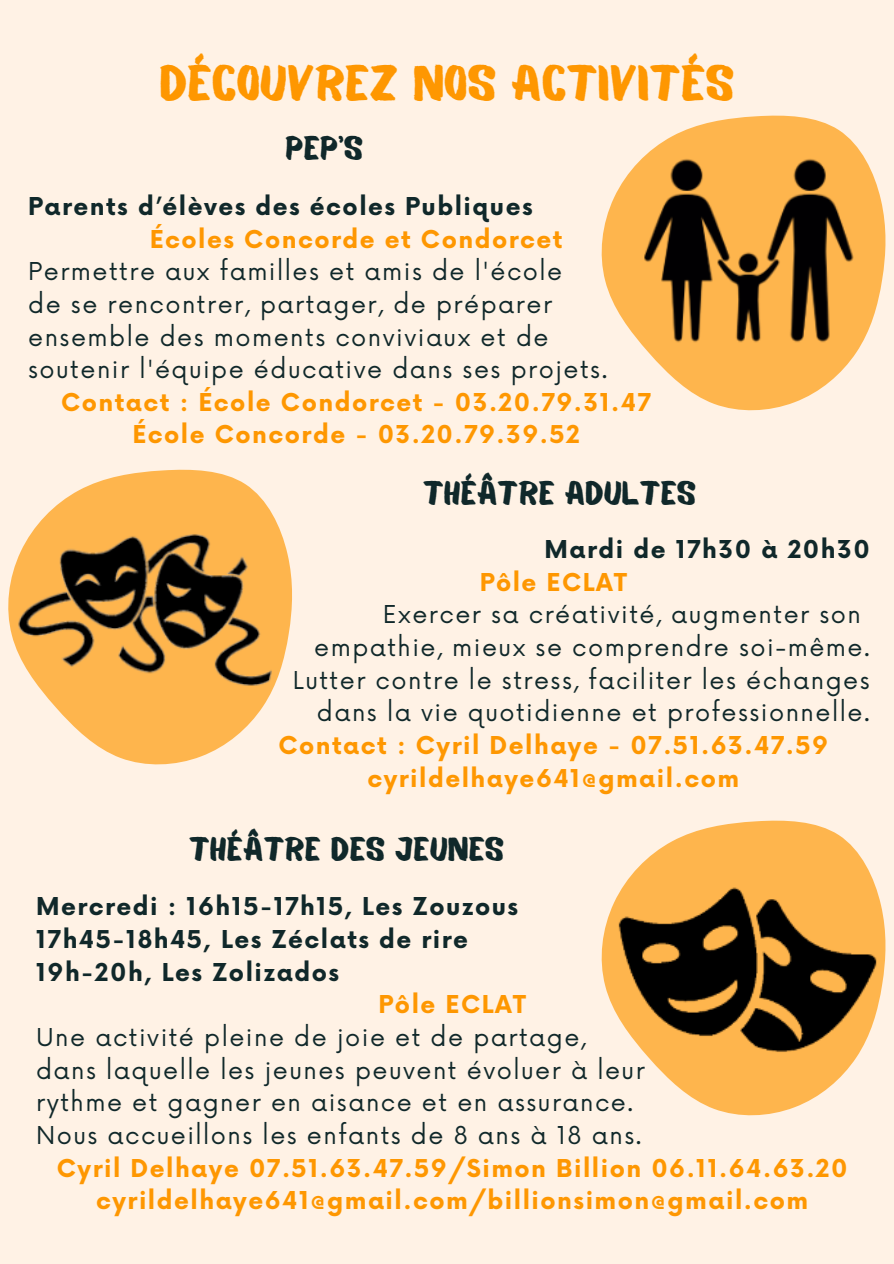
<style>
.page{position:relative;width:894px;height:1264px;background:#fff}
.page>*{position:absolute;margin:0;border:0;box-sizing:border-box;transform-origin:0 0}
.t1{font:49.5px "Balmy";color:#fe9701}
.t2{font:33px "Balmy";color:#10282a}
.t3{font:24px/32.7px "Now";letter-spacing:.06em;color:#10282a;text-align:right}
.t4{font:700 24px "Now";letter-spacing:.06em;color:#fe9701}
.t5{font:700 24px "Now";letter-spacing:.06em;color:#10282a}
</style>
<div class="page">
<div style="left:0;top:0;width:893px;height:1263px;background:#fff2e5"></div>
<svg style="left:601px;top:820px;width:262px;height:295px;fill:#feb54d"></svg>
<img style="left:603px;top:860px;width:283px;height:217px">
<svg style="left:8px;top:469px;width:284px;height:296px;fill:#feb54d"></svg>
<img style="left:13px;top:509px;width:263px;height:198px">
<svg style="left:601px;top:115px;width:285px;height:296px;fill:#feb54d"></svg>
<img style="left:620px;top:153px;width:256px;height:192px">
<p class="t1" style="left:159px;top:64px;width:576px">DÉCOUVREZ NOS ACTIVITÉS</p>
<p class="t2" style="left:285px;top:135px;width:79px">PEP’S</p>
<p class="t5" style="left:28px;top:193px;width:506px">Parents d’élèves des écoles Publiques</p>
<h3 class="t4" style="left:150px;top:226px;width:414px">Écoles Concorde et Condorcet</h3>
<p class="t3" style="left:28px;top:256px;width:535px">Permettre aux familles et amis de l'école</p>
<p class="t3" style="left:28px;top:289px;width:525px">de se rencontrer, partager, de préparer</p>
<p class="t3" style="left:28px;top:322px;width:521px">ensemble des moments conviviaux et de</p>
<p class="t3" style="left:28px;top:354px;width:580px">soutenir l'équipe éducative dans ses projets.</p>
<p class="t4" style="left:61px;top:389px;width:591px">Contact : École Condorcet - 03.20.79.31.47</p>
<p class="t4" style="left:132px;top:422px;width:449px">École Concorde - 03.20.79.39.52</p>
<p class="t2" style="left:422px;top:480px;width:275px">THÉÂTRE ADULTES</p>
<p class="t5" style="left:544px;top:536px;width:327px">Mardi de 17h30 à 20h30</p>
<p class="t4" style="left:479px;top:569px;width:149px">Pôle ECLAT</p>
<h3 class="t3" style="left:382px;top:599px;width:479px">Exercer sa créativité, augmenter son</h3>
<p class="t3" style="left:293px;top:632px;width:578px">empathie, mieux se comprendre soi-même.<br>Lutter contre le stress, faciliter les échanges dans la vie quotidienne et professionnelle.</p>
<p class="t4" style="left:278px;top:732px;width:551px">Contact : Cyril Delhaye - 07.51.63.47.59</p>
<p class="t4" style="left:367px;top:765px;width:373px">cyrildelhaye641@gmail.com</p>
<p class="t2" style="left:189px;top:836px;width:317px">THÉÂTRE DES JEUNES</p>
<p class="t5" style="left:36px;top:893px;width:483px">Mercredi : 16h15-17h15, Les Zouzous</p>
<p class="t5" style="left:36px;top:926px;width:433px">17h45-18h45, Les Zéclats de rire</p>
<h2 class="t5" style="left:36px;top:959px;width:304px">19h-20h, Les Zolizados</h2>
<p class="t4" style="left:378px;top:991px;width:149px">Pôle ECLAT</p>
<p class="t3" style="left:36px;top:1022px;width:551px">Une activité pleine de joie et de partage,</p>
<p class="t3" style="left:36px;top:1054px;width:610px">dans laquelle les jeunes peuvent évoluer à leur</p>
<p class="t3" style="left:36px;top:1087px;width:598px">rythme et gagner en aisance et en assurance.</p>
<p class="t3" style="left:36px;top:1120px;width:606px">Nous accueillons les enfants de 8 ans à 18 ans.</p>
<p class="t4" style="left:57px;top:1154px;width:792px">Cyril Delhaye 07.51.63.47.59/Simon Billion 06.11.64.63.20</p>
<p class="t4" style="left:96px;top:1187px;width:713px">cyrildelhaye641@gmail.com/billionsimon@gmail.com</p>
</div>
